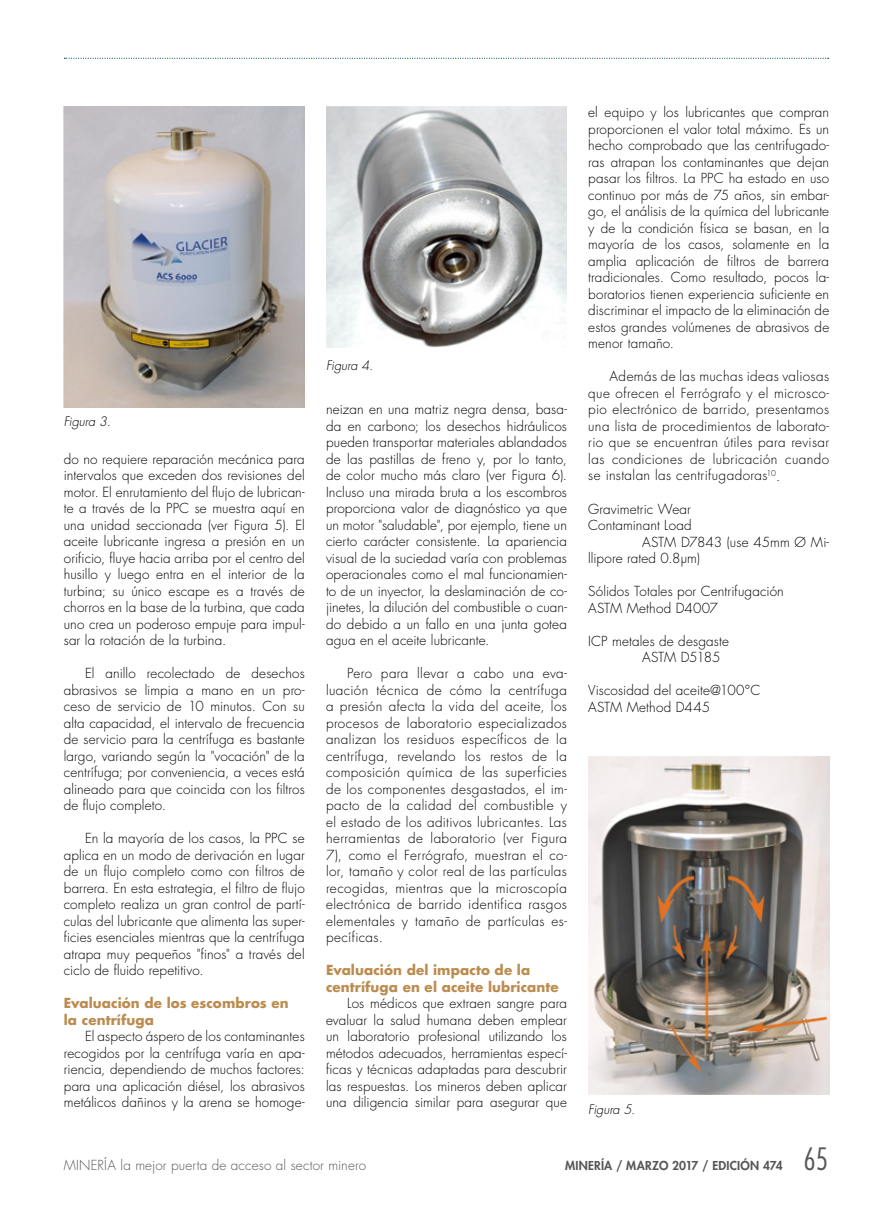
<style>
.page{position:relative;width:893px;height:1212px;background:#fff}
.page>*{position:absolute;margin:0;border:0;box-sizing:border-box;transform-origin:0 0}
.t1{font:300 condensed 30px "Futura Std";color:#575756}
.t2{font:300 13.5px/16.5px "Futura Std";letter-spacing:.01em;color:#000;text-align:justify}
.t3{font:700 13.5px/16.5px "Futura Std";letter-spacing:.005em;color:#bc8c4f}
.t4{font:300 13.5px "Futura Std";letter-spacing:.015em;color:#575756}
.t5{font:italic 300 12.75px "Futura Std";letter-spacing:-.01em;color:#000}
.t6{font:800 12px "Futura Std";letter-spacing:.02em;color:#575756}
</style>
<div class="page">
<svg style="left:64px;top:58px;width:765px;height:1px"></svg>
<img style="left:64px;top:106px;width:241px;height:302px">
<img style="left:326px;top:106px;width:241px;height:241px">
<img style="left:588px;top:756px;width:241px;height:338px">
<p class="t5" style="left:64px;top:414px;width:48px">Figura 3.</p>
<p class="t2" style="left:64px;top:451px;width:242px">do no requiere reparación mecánica para intervalos que exceden dos revisiones del motor. El enrutamiento del flujo de lubrican&shy;te a través de la PPC se muestra aquí en una unidad seccionada (ver Figura 5). El aceite lubricante ingresa a presión en un orificio, fluye hacia arriba por el centro del husillo y luego entra en el interior de la turbina; su único escape es a través de chorros en la base de la turbina, que cada uno crea un poderoso empuje para impul&shy;sar la rotación de la turbina.</p>
<p class="t2" style="left:64px;top:665px;width:242px;text-indent:21px">El anillo recolectado de desechos abrasivos se limpia a mano en un pro&shy;ceso de servicio de 10 minutos. Con su alta capacidad, el intervalo de frecuencia de servicio para la centrífuga es bastante largo, variando según la "vocación" de la centrífuga; por conveniencia, a veces está alineado para que coincida con los filtros de flujo completo.</p>
<p class="t2" style="left:64px;top:830px;width:242px;text-indent:21px">En la mayoría de los casos, la PPC se aplica en un modo de derivación en lugar de un flujo completo como con filtros de barrera. En esta estrategia, el filtro de flujo completo realiza un gran control de partí&shy;culas del lubricante que alimenta las super&shy;ficies esenciales mientras que la centrífuga atrapa muy pequeños "finos" a través del ciclo de fluido repetitivo.</p>
<p class="t3" style="left:64px;top:995px;width:226px">Evaluación de los escombros en la centrífuga</p>
<p class="t2" style="left:64px;top:1028px;width:242px;text-indent:21px">El aspecto áspero de los contaminantes recogidos por la centrífuga varía en apa&shy;riencia, dependiendo de muchos factores: para una aplicación diésel, los abrasivos metálicos dañinos y la arena se homoge-</p>
<p class="t5" style="left:326px;top:357px;width:49px">Figura 4.</p>
<p class="t2" style="left:326px;top:402px;width:242px">neizan en una matriz negra densa, basa&shy;da en carbono; los desechos hidráulicos pueden transportar materiales ablandados de las pastillas de freno y, por lo tanto, de color mucho más claro (ver Figura 6).<br>Incluso una mirada bruta a los escombros proporciona valor de diagnóstico ya que un motor "saludable", por ejemplo, tiene un cierto carácter consistente. La apariencia visual de la suciedad varía con problemas operacionales como el mal funcionamien&shy;to de un inyector, la deslaminación de co&shy;jinetes, la dilución del combustible o cuan&shy;do debido a un fallo en una junta gotea agua en el aceite lubricante.</p>
<p class="t2" style="left:326px;top:666px;width:242px;text-indent:21px">Pero para llevar a cabo una eva&shy;luación técnica de cómo la centrífuga a presión afecta la vida del aceite, los procesos de laboratorio especializados analizan los residuos específicos de la centrífuga, revelando los restos de la composición química de las superficies de los componentes desgastados, el im&shy;pacto de la calidad del combustible y el estado de los aditivos lubricantes. Las herramientas de laboratorio (ver Figura 7), como el Ferrógrafo, muestran el co&shy;lor, tamaño y color real de las partículas recogidas, mientras que la microscopía electrónica de barrido identifica rasgos elementales y tamaño de partículas es&shy;pecíficas.</p>
<p class="t3" style="left:326px;top:962px;width:234px">Evaluación del impacto de la centrífuga en el aceite lubricante</p>
<p class="t2" style="left:326px;top:995px;width:242px;text-indent:21px">Los médicos que extraen sangre para evaluar la salud humana deben emplear un laboratorio profesional utilizando los métodos adecuados, herramientas especí&shy;ficas y técnicas adaptadas para descubrir las respuestas. Los mineros deben aplicar una diligencia similar para asegurar que</p>
<p class="t2" style="left:588px;top:104px;width:242px">el equipo y los lubricantes que compran proporcionen el valor total máximo. Es un hecho comprobado que las centrifugado&shy;ras atrapan los contaminantes que dejan pasar los filtros. La PPC ha estado en uso continuo por más de 75 años, sin embar&shy;go, el análisis de la química del lubricante y de la condición física se basan, en la mayoría de los casos, solamente en la amplia aplicación de filtros de barrera tradicionales. Como resultado, pocos la&shy;boratorios tienen experiencia suficiente en discriminar el impacto de la eliminación de estos grandes volúmenes de abrasivos de menor tamaño.</p>
<p class="t2" style="left:588px;top:368px;width:242px;text-indent:21px">Además de las muchas ideas valiosas que ofrecen el Ferrógrafo y el microsco&shy;pio electrónico de barrido, presentamos una lista de procedimientos de laborato&shy;rio que se encuentran útiles para revisar las condiciones de lubricación cuando se instalan las centrifugadoras<sup>10</sup>.</p>
<p class="t2" style="left:588px;top:501px;width:104px">Gravimetric Wear</p>
<p class="t2" style="left:588px;top:517px;width:105px">Contaminant Load</p>
<p class="t2" style="left:642px;top:534px;width:188px">ASTM D7843 (use 45mm Ø Mi-</p>
<p class="t2" style="left:588px;top:550px;width:113px">llipore rated 0.8µm)</p>
<p class="t2" style="left:588px;top:583px;width:197px">Sólidos Totales por Centrifugación<br>ASTM Method D4007</p>
<p class="t2" style="left:642px;top:633px;width:88px;text-indent:-54px">ICP metales de desgaste<br>ASTM D5185</p>
<p class="t2" style="left:588px;top:682px;width:174px">Viscosidad del aceite@100°C<br>ASTM Method D445</p>
<p class="t5" style="left:588px;top:1102px;width:48px">Figura 5.</p>
<p class="t4" style="left:64px;top:1157px;width:304px">MINERÍA la mejor puerta de acceso al sector minero</p>
<p class="t6" style="left:565px;top:1158px;width:219px">MINERÍA / MARZO 2017 / EDICIÓN 474</p>
<h1 class="t1" style="left:803px;top:1141px;width:26px">65</h1>
</div>
